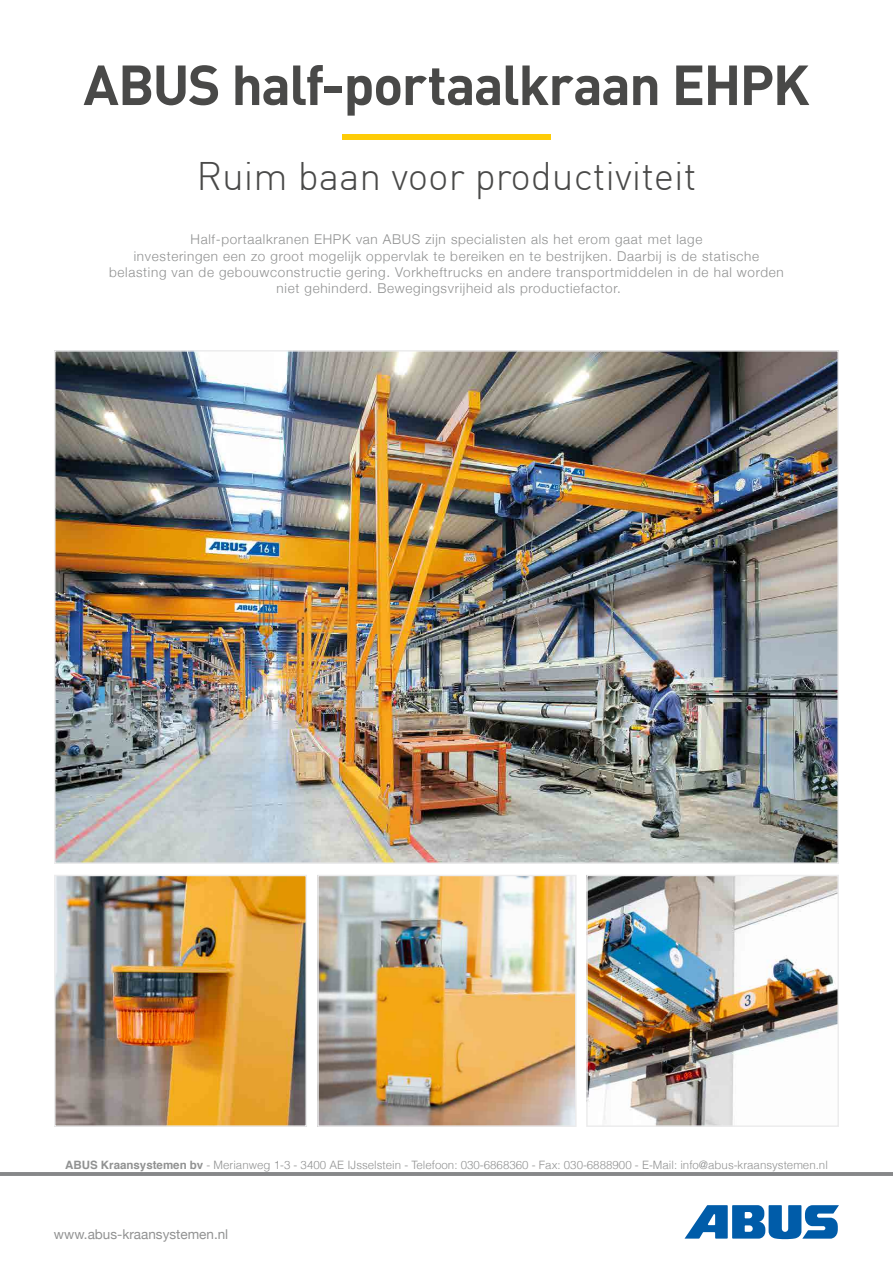
<style>
.page{position:relative;width:893px;height:1263px;background:#fff}
.page>*{position:absolute;margin:0;border:0;box-sizing:border-box;transform-origin:0 0}
.t1{font:700 55.5px "DIN";letter-spacing:-.03em;color:#494948}
.t2{font:300 39px "DIN";color:#494948}
.t3{font:300 13.5px/16.2px "Helvetica Neue";letter-spacing:.05em;color:#919292;text-align:center}
.t4{font:13.5px "Helvetica Neue";color:#919292}
.t5{font:300 11.55px "Helvetica";color:#919292}
.s1{font-weight:700}
</style>
<div class="page">
<svg style="left:684px;top:1205px;width:155px;height:34px"></svg>
<hr style="left:0;top:1172px;width:893px;height:4px;background:#898a8c">
<img style="left:57px;top:353px;width:779px;height:508px">
<img style="left:342px;top:135px;width:209px;height:4px">
<img style="left:57px;top:878px;width:247px;height:246px">
<div style="left:54px;top:875px;width:253px;height:252px;border:2px solid #ececed"></div>
<img style="left:320px;top:878px;width:254px;height:246px">
<div style="left:317px;top:875px;width:260px;height:252px;border:2px solid #ececed"></div>
<img style="left:589px;top:878px;width:247px;height:246px">
<div style="left:586px;top:875px;width:253px;height:252px;border:2px solid #ececed"></div>
<h1 class="t1" style="left:83px;top:49px;width:728px">ABUS half-portaalkraan EHPK</h1>
<h2 class="t2" style="left:197px;top:152px;width:501px">Ruim baan voor productiviteit</h2>
<p class="t3" style="left:109px;top:231px;width:676px">Half-portaalkranen EHPK van ABUS zijn specialisten als het erom gaat met lage<br>investeringen een zo groot mogelijk oppervlak te bereiken en te bestrijken. Daarbij is de statische belasting van de gebouwconstructie gering. Vorkheftrucks en andere transportmiddelen in de hal worden niet gehinderd. Bewegingsvrijheid als productiefactor.</p>
<p class="t5" style="left:65px;top:1156px;width:764px"><span class="s1">ABUS Kraansystemen bv</span> - Merianweg 1-3 - 3400 AE IJsselstein - Telefoon: 030-6868360 - Fax: 030-6888900 - E-Mail: info@abus-kraansystemen.nl</p>
<p class="t4" style="left:54px;top:1223px;width:176px">www.abus-kraansystemen.nl</p>
</div>
